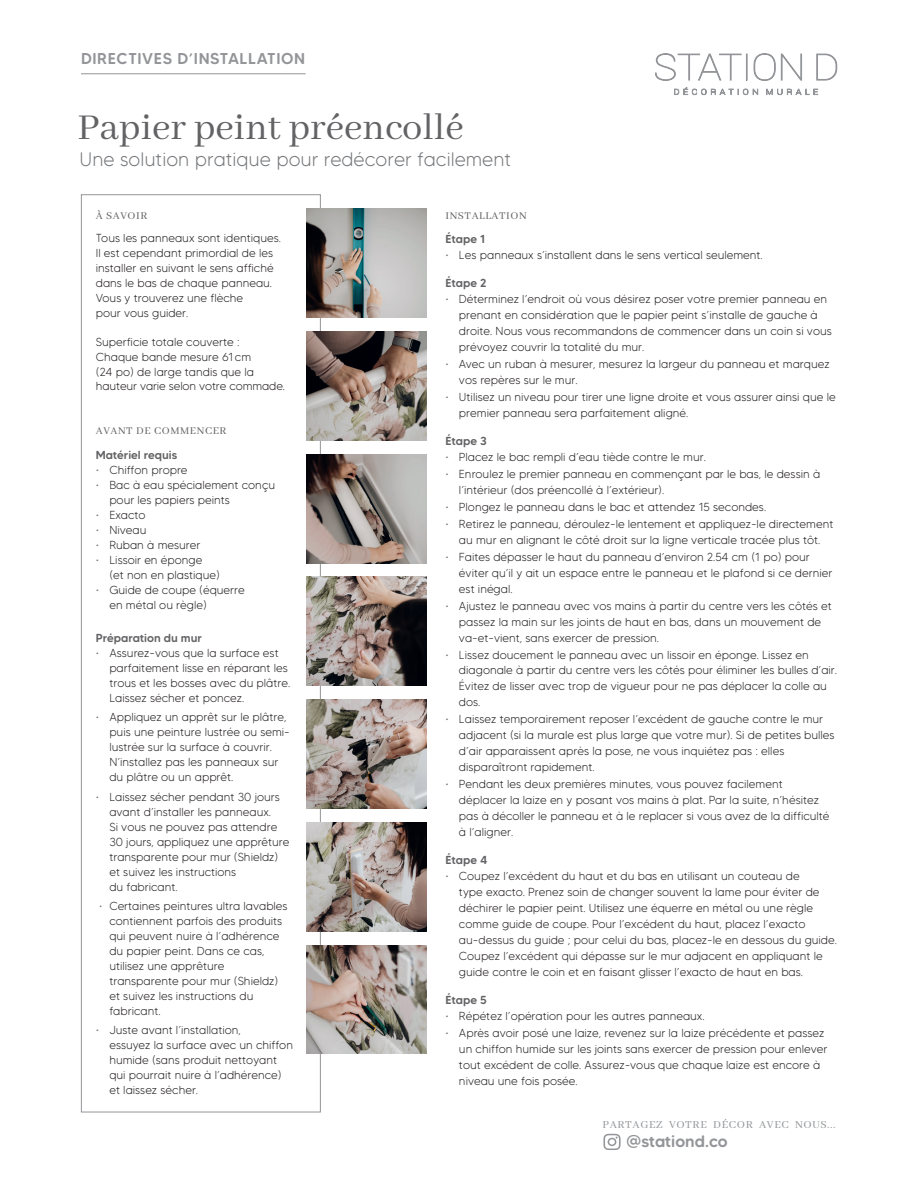
<style>
.page{position:relative;width:918px;height:1188px;background:#fff}
.page>*{position:absolute;margin:0;border:0;box-sizing:border-box;transform-origin:0 0}
.t1{font:40.5px "Abhaya Libre";color:#636366}
.t2{font:300 19.5px "MADE Tommy Soft";color:#76787b}
.t3{font:500 16.5px "MADE Tommy Soft";letter-spacing:-.005em;color:#939598}
.t4{font:500 15.75px "MADE Tommy Soft";letter-spacing:.04em;color:#939598}
.t5{font:12px "Abhaya Libre";letter-spacing:.05em;color:#939598}
.t6{font:300 11.7px/15px "MADE Tommy Soft";color:#231f20}
.t7{font:500 11.7px "MADE Tommy Soft";color:#636366}
.t8{font:11.7px "Abhaya Libre";letter-spacing:.05em;color:#636366}
.s1{color:#76787b}
</style>
<div class="page">
<svg style="left:603px;top:1134px;width:18px;height:16px"></svg>
<img style="left:307px;top:454px;width:120px;height:109px">
<img style="left:307px;top:577px;width:120px;height:109px">
<img style="left:307px;top:209px;width:120px;height:109px">
<img style="left:307px;top:700px;width:120px;height:108px">
<img style="left:307px;top:822px;width:120px;height:109px">
<img style="left:307px;top:945px;width:120px;height:109px">
<img style="left:307px;top:331px;width:120px;height:109px">
<svg style="left:754px;top:53px;width:48px;height:28px"></svg>
<svg style="left:816px;top:54px;width:21px;height:27px"></svg>
<svg style="left:674px;top:87px;width:84px;height:9px"></svg>
<svg style="left:766px;top:88px;width:52px;height:8px"></svg>
<svg style="left:655px;top:53px;width:92px;height:28px"></svg>
<hr style="left:81px;top:73px;width:225px;height:1px;background:#939598">
<h3 class="t4" style="left:81px;top:49px;width:226px">DIRECTIVES D’INSTALLATION</h3>
<h1 class="t1" style="left:78px;top:105px;width:388px">Papier peint préencollé</h1>
<h2 class="t2" style="left:80px;top:147px;width:433px">Une solution pratique pour redécorer facilement</h2>
<p class="t8" style="left:96px;top:209px;width:53px">À SAVOIR</p>
<p class="t6" style="left:96px;top:230px;width:186px">Tous les panneaux sont identiques.<br>Il est cependant primordial de les installer en suivant le sens affiché dans le bas de chaque panneau.<br>Vous y trouverez une flèche<br>pour vous guider.</p>
<p class="t6" style="left:96px;top:334px;width:191px">Superficie totale couverte :<br>Chaque bande mesure 61cm<br>(24 po) de large tandis que la hauteur varie selon votre commade.</p>
<p class="t8" style="left:96px;top:424px;width:132px">AVANT DE COMMENCER</p>
<p class="t7" style="left:96px;top:448px;width:83px">Matériel requis</p>
<p class="t6" style="left:96px;top:462px;width:93px"><span class="s1">•</span> Chiffon propre</p>
<p class="t6" style="left:109px;top:477px;width:167px;text-indent:-13px"><span class="s1">•</span> Bac à eau spécialement conçu pour les papiers peints</p>
<p class="t6" style="left:96px;top:507px;width:51px"><span class="s1">•</span> Exacto</p>
<p class="t6" style="left:96px;top:522px;width:52px"><span class="s1">•</span> Niveau</p>
<p class="t6" style="left:96px;top:537px;width:106px"><span class="s1">•</span> Ruban à mesurer</p>
<p class="t6" style="left:109px;top:552px;width:112px;text-indent:-13px"><span class="s1">•</span> Lissoir en éponge<br>(et non en plastique)</p>
<p class="t6" style="left:109px;top:582px;width:137px;text-indent:-13px"><span class="s1">•</span> Guide de coupe (équerre en métal ou règle)</p>
<p class="t7" style="left:96px;top:631px;width:108px">Préparation du mur</p>
<p class="t6" style="left:109px;top:645px;width:182px;text-indent:-13px"><span class="s1">•</span> Assurez-vous que la surface est parfaitement lisse en réparant les trous et les bosses avec du plâtre.<br>Laissez sécher et poncez.</p>
<p class="t6" style="left:109px;top:710px;width:182px;text-indent:-13px"><span class="s1">•</span> Appliquez un apprêt sur le plâtre, puis une peinture lustrée ou semi&shy;lustrée sur la surface à couvrir.<br>N’installez pas les panneaux sur du plâtre ou un apprêt.</p>
<p class="t6" style="left:109px;top:789px;width:182px;text-indent:-13px"><span class="s1">•</span> Laissez sécher pendant 30 jours avant d’installer les panneaux.<br>Si vous ne pouvez pas attendre<br>30 jours, appliquez une apprêture transparente pour mur (Shieldz) et suivez les instructions<br>du fabricant.</p>
<p class="t6" style="left:109px;top:898px;width:180px;text-indent:-10px"><span class="s1">•</span> Certaines peintures ultra lavables contiennent parfois des produits qui peuvent nuire à l’adhérence du papier peint. Dans ce cas, utilisez une apprêture transparente pour mur (Shieldz) et suivez les instructions du fabricant.</p>
<p class="t6" style="left:109px;top:1023px;width:185px;text-indent:-13px"><span class="s1">•</span> Juste avant l’installation,<br>essuyez la surface avec un chiffon humide (sans produit nettoyant qui pourrait nuire à l’adhérence) et laissez sécher.</p>
<p class="t8" style="left:446px;top:209px;width:83px">INSTALLATION</p>
<p class="t7" style="left:446px;top:232px;width:41px">Étape 1</p>
<p class="t6" style="left:446px;top:247px;width:319px"><span class="s1">•</span> Les panneaux s’installent dans le sens vertical seulement.</p>
<p class="t7" style="left:446px;top:276px;width:42px">Étape 2</p>
<p class="t6" style="left:459px;top:291px;width:374px;line-height:15.9px;text-indent:-13px"><span class="s1">•</span> Déterminez l’endroit où vous désirez poser votre premier panneau en prenant en considération que le papier peint s’installe de gauche à droite. Nous vous recommandons de commencer dans un coin si vous prévoyez couvrir la totalité du mur.</p>
<p class="t6" style="left:459px;top:356px;width:372px;line-height:15.9px;text-indent:-13px"><span class="s1">•</span> Avec un ruban à mesurer, mesurez la largeur du panneau et marquez vos repères sur le mur.</p>
<p class="t6" style="left:459px;top:389px;width:378px;line-height:15.9px;text-indent:-13px"><span class="s1">•</span> Utilisez un niveau pour tirer une ligne droite et vous assurer ainsi que le premier panneau sera parfaitement aligné.</p>
<p class="t7" style="left:446px;top:434px;width:43px">Étape 3</p>
<p class="t6" style="left:446px;top:450px;width:262px"><span class="s1">•</span> Placez le bac rempli d’eau tiède contre le mur.</p>
<p class="t6" style="left:459px;top:466px;width:363px;line-height:15.9px;text-indent:-13px"><span class="s1">•</span> Enroulez le premier panneau en commençant par le bas, le dessin à l’intérieur (dos préencollé à l’extérieur).</p>
<p class="t6" style="left:446px;top:499px;width:322px"><span class="s1">•</span> Plongez le panneau dans le bac et attendez 15 secondes.</p>
<p class="t6" style="left:446px;top:516px;width:389px;line-height:15.9px;text-align:center"><span class="s1">•</span> Retirez le panneau, déroulez-le lentement et appliquez-le directement au mur en alignant le côté droit sur la ligne verticale tracée plus tôt.</p>
<p class="t6" style="left:459px;top:549px;width:375px;line-height:15.9px;text-indent:-13px"><span class="s1">•</span> Faites dépasser le haut du panneau d’environ 2.54 cm (1 po) pour éviter qu’il y ait un espace entre le panneau et le plafond si ce dernier est inégal.</p>
<p class="t6" style="left:459px;top:598px;width:374px;line-height:15.9px;text-indent:-13px"><span class="s1">•</span> Ajustez le panneau avec vos mains à partir du centre vers les côtés et passez la main sur les joints de haut en bas, dans un mouvement de va-et-vient, sans exercer de pression.</p>
<p class="t6" style="left:459px;top:646px;width:380px;line-height:15.9px;text-indent:-13px"><span class="s1">•</span> Lissez doucement le panneau avec un lissoir en éponge. Lissez en diagonale à partir du centre vers les côtés pour éliminer les bulles d’air.<br>Évitez de lisser avec trop de vigueur pour ne pas déplacer la colle au dos.</p>
<p class="t6" style="left:459px;top:711px;width:377px;line-height:15.9px;text-indent:-13px"><span class="s1">•</span> Laissez temporairement reposer l’excédent de gauche contre le mur adjacent (si la murale est plus large que votre mur). Si de petites bulles d’air apparaissent après la pose, ne vous inquiétez pas : elles disparaîtront rapidement.</p>
<p class="t6" style="left:459px;top:776px;width:372px;line-height:15.9px;text-indent:-13px"><span class="s1">•</span> Pendant les deux premières minutes, vous pouvez facilement déplacer la laize en y posant vos mains à plat. Par la suite, n’hésitez pas à décoller le panneau et à le replacer si vous avez de la difficulté à l’aligner.</p>
<p class="t7" style="left:446px;top:853px;width:43px">Étape 4</p>
<p class="t6" style="left:459px;top:868px;width:379px;line-height:15.9px;text-indent:-13px"><span class="s1">•</span> Coupez l’excédent du haut et du bas en utilisant un couteau de<br>type exacto. Prenez soin de changer souvent la lame pour éviter de déchirer le papier peint. Utilisez une équerre en métal ou une règle comme guide de coupe. Pour l’excédent du haut, placez l’exacto au-dessus du guide ; pour celui du bas, placez-le en dessous du guide.<br>Coupez l’excédent qui dépasse sur le mur adjacent en appliquant le guide contre le coin et en faisant glisser l’exacto de haut en bas.</p>
<p class="t7" style="left:446px;top:993px;width:43px">Étape 5</p>
<p class="t6" style="left:446px;top:1008px;width:261px"><span class="s1">•</span> Répétez l’opération pour les autres panneaux.</p>
<p class="t6" style="left:459px;top:1025px;width:370px;line-height:15.9px;text-indent:-13px"><span class="s1">•</span> Après avoir posé une laize, revenez sur la laize précédente et passez un chiffon humide sur les joints sans exercer de pression pour enlever tout excédent de colle. Assurez-vous que chaque laize est encore à niveau une fois posée.</p>
<p class="t5" style="left:603px;top:1118px;width:235px">PARTAGEZ VOTRE DÉCOR AVEC NOUS...</p>
<h3 class="t3" style="left:626px;top:1130px;width:103px">@stationd.co</h3>
</div>
